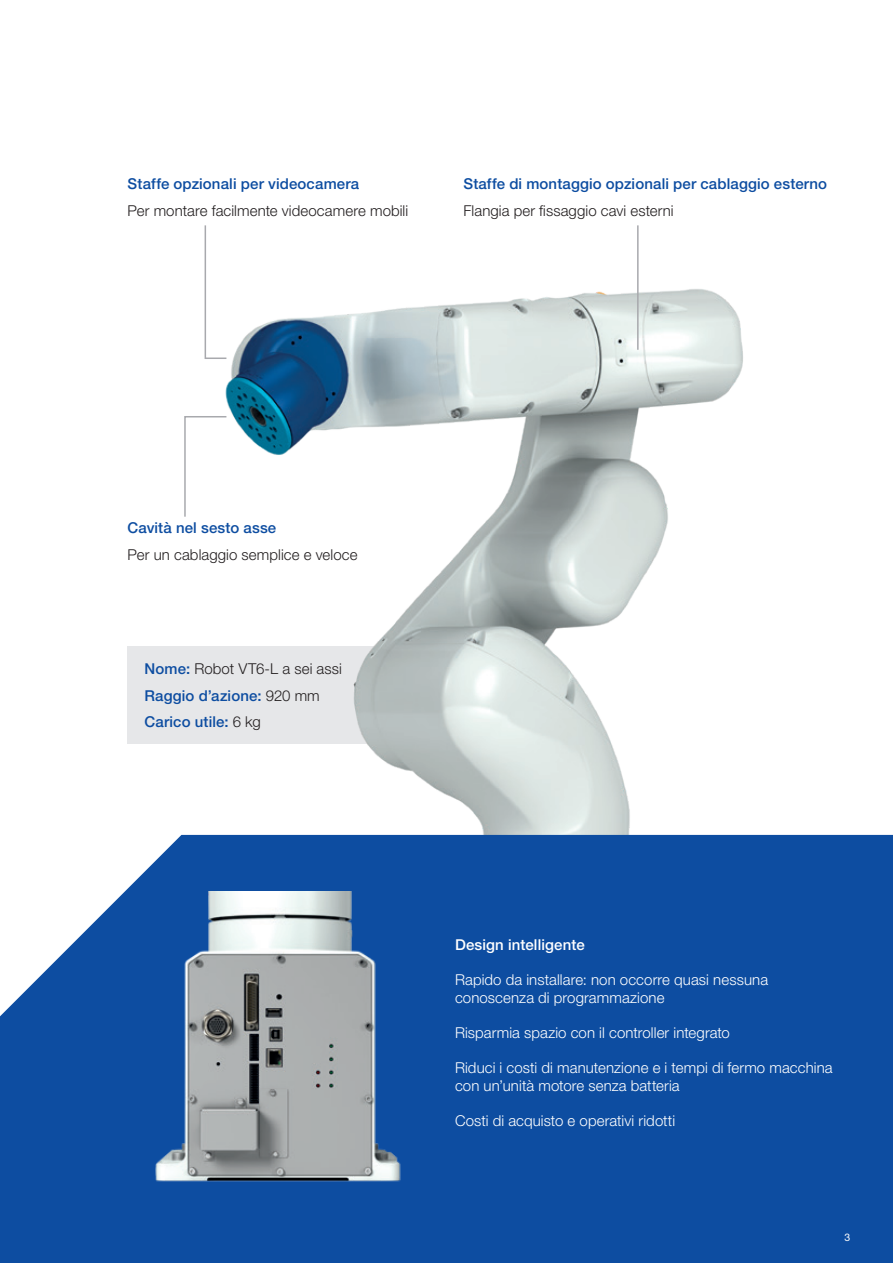
<style>
.page{position:relative;width:893px;height:1263px;background:#fff}
.page>*{position:absolute;margin:0;border:0;box-sizing:border-box;transform-origin:0 0}
.BODY_COPY{font:300 15px/18px "Helvetica Neue LT Pro";letter-spacing:.005em;color:#fff}
.BODY_COPY-2{font:300 15px "Helvetica Neue LT Pro";letter-spacing:.005em;color:#231f20}
.SUBHEADS_BLUE{font:500 15px "Helvetica Neue LT Pro";letter-spacing:.01em;color:#0d4da1}
.BODY_COPY-3{font:500 15px "Helvetica Neue LT Pro";letter-spacing:.01em;color:#0d4da1}
.BODY_COPY-4{font:500 15px "Helvetica Neue LT Pro";letter-spacing:.01em;color:#fff}
.t1{font:10.5px "Helvetica Neue LT Pro";color:#fff}
.s1{font-weight:500;color:#0d4da1}
.s2{font-weight:300;color:#231f20}
</style>
<div class="page">
<img style="left:127px;top:289px;width:655px;height:546px">
<div style="left:0;top:835px;width:893px;height:428px;background:#0d4da1"></div>
<img style="left:44px;top:891px;width:471px;height:339px">
<svg style="left:183px;top:415px;width:45px;height:103px"></svg>
<svg style="left:204px;top:225px;width:24px;height:135px"></svg>
<hr style="left:637px;top:225px;width:2px;height:125px;background:#a8a9ad">
<p class="SUBHEADS_BLUE" style="left:128px;top:175px;width:233px">Staffe opzionali per videocamera</p>
<p class="BODY_COPY-2" style="left:128px;top:201px;width:282px">Per montare facilmente videocamere mobili</p>
<p class="SUBHEADS_BLUE" style="left:463px;top:175px;width:365px">Staffe di montaggio opzionali per cablaggio esterno</p>
<p class="BODY_COPY-2" style="left:463px;top:201px;width:212px">Flangia per fissaggio cavi esterni</p>
<p class="SUBHEADS_BLUE" style="left:128px;top:519px;width:150px">Cavità nel sesto asse</p>
<p class="BODY_COPY-2" style="left:128px;top:545px;width:231px">Per un cablaggio semplice e veloce</p>
<p class="BODY_COPY-2" style="left:145px;top:660px;width:199px"><span class="s1">Nome:</span> Robot VT6-L a sei assi</p>
<p class="BODY_COPY-3" style="left:145px;top:686px;width:177px">Raggio d’azione: <span class="s2">920 mm</span></p>
<p class="BODY_COPY-3" style="left:145px;top:713px;width:118px">Carico utile: <span class="s2">6 kg</span></p>
<p class="BODY_COPY-4" style="left:455px;top:936px;width:131px">Design intelligente</p>
<p class="BODY_COPY" style="left:455px;top:970px;width:315px">Rapido da installare: non occorre quasi nessuna conoscenza di programmazione</p>
<p class="BODY_COPY" style="left:455px;top:1023px;width:276px">Risparmia spazio con il controller integrato</p>
<p class="BODY_COPY" style="left:455px;top:1058px;width:379px">Riduci i costi di manutenzione e i tempi di fermo macchina con un’unità motore senza batteria</p>
<p class="BODY_COPY" style="left:455px;top:1111px;width:222px">Costi di acquisto e operativi ridotti</p>
<p class="t1" style="left:845px;top:1230px;width:7px">3</p>
</div>
